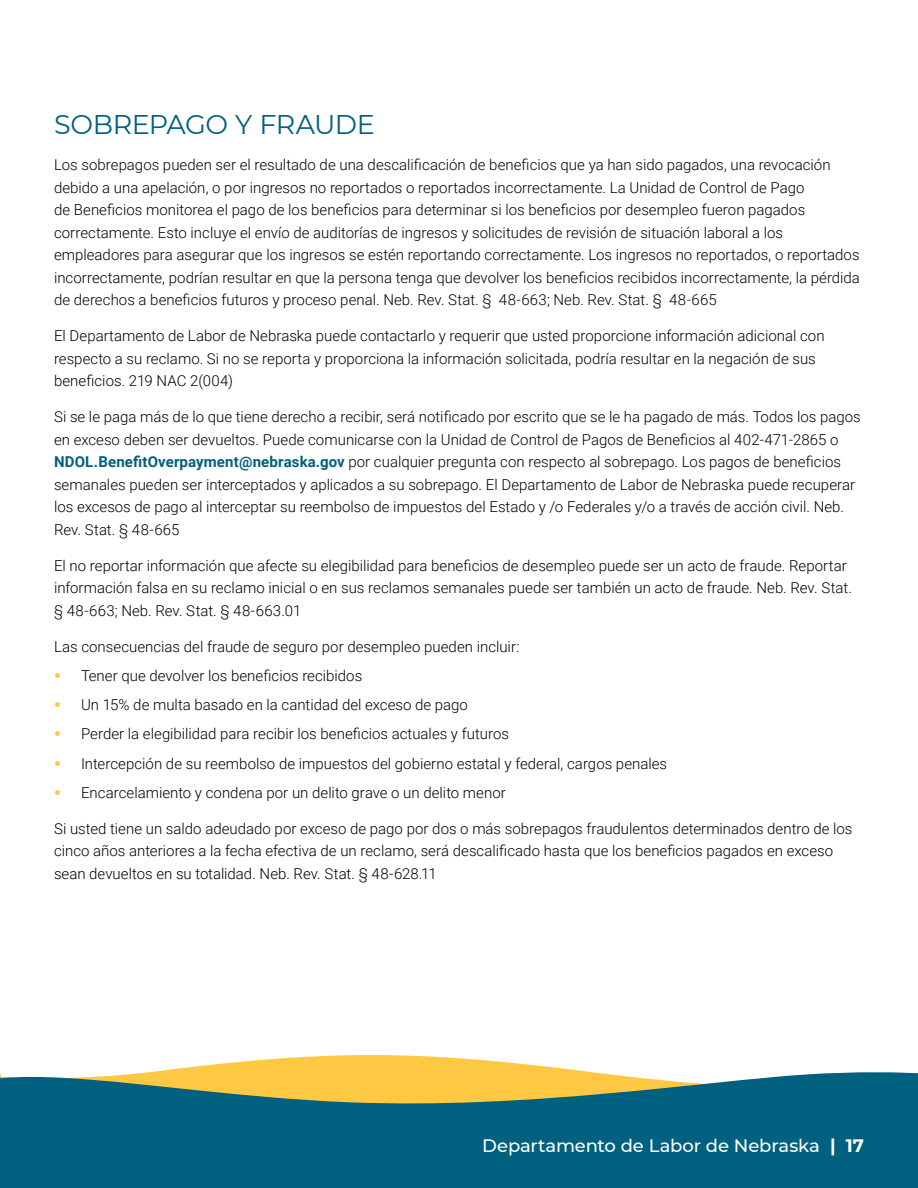
<style>
.page{position:relative;width:918px;height:1188px;background:#fff}
.page>*{position:absolute;margin:0;border:0;box-sizing:border-box;transform-origin:0 0}
.Subheads{font:27px "Montserrat";letter-spacing:-.015em;color:#00607f}
.t1{font:500 18px "Montserrat";letter-spacing:-.01em;color:#fff}
.Body_Copy{font:300 15px/22.5px "Roboto";color:#000}
.s1{font-weight:700;color:#00607f}
.s2{font-family:"Montserrat";font-weight:700;font-size:19.5px;color:#ffc843}
.s3{font-weight:700}
</style>
<div class="page">
<svg style="left:159px;top:1055px;width:423px;height:16px;fill:#ffc843"></svg>
<svg style="left:0;top:1071px;width:918px;height:117px;background:#27717a"></svg>
<p class="Subheads" style="left:54px;top:106px;width:322px">SOBREPAGO Y FRAUDE</p>
<p class="Body_Copy" style="left:54px;top:153px;width:808px">Los sobrepagos pueden ser el resultado de una descalificación de beneficios que ya han sido pagados, una revocación debido a una apelación, o por ingresos no reportados o reportados incorrectamente. La Unidad de Control de Pago<br>de Beneficios monitorea el pago de los beneficios para determinar si los beneficios por desempleo fueron pagados correctamente. Esto incluye el envío de auditorías de ingresos y solicitudes de revisión de situación laboral a los empleadores para asegurar que los ingresos se estén reportando correctamente. Los ingresos no reportados, o reportados incorrectamente, podrían resultar en que la persona tenga que devolver los beneficios recibidos incorrectamente, la pérdida de derechos a beneficios futuros y proceso penal. Neb. Rev. Stat. § 48-663; Neb. Rev. Stat. § 48-665</p>
<p class="Body_Copy" style="left:54px;top:324px;width:772px">El Departamento de Labor de Nebraska puede contactarlo y requerir que usted proporcione información adicional con respecto a su reclamo. Si no se reporta y proporciona la información solicitada, podría resultar en la negación de sus beneficios. 219 NAC 2(004)</p>
<p class="Body_Copy" style="left:54px;top:405px;width:808px">Si se le paga más de lo que tiene derecho a recibir, será notificado por escrito que se le ha pagado de más. Todos los pagos en exceso deben ser devueltos. Puede comunicarse con la Unidad de Control de Pagos de Beneficios al 402-471-2865 o <span class="s1">NDOL.BenefitOverpayment@nebraska.gov</span> por cualquier pregunta con respecto al sobrepago. Los pagos de beneficios semanales pueden ser interceptados y aplicados a su sobrepago. El Departamento de Labor de Nebraska puede recuperar los excesos de pago al interceptar su reembolso de impuestos del Estado y /o Federales y/o a través de acción civil. Neb.<br>Rev. Stat. § 48-665</p>
<p class="Body_Copy" style="left:54px;top:553px;width:799px">El no reportar información que afecte su elegibilidad para beneficios de desempleo puede ser un acto de fraude. Reportar información falsa en su reclamo inicial o en sus reclamos semanales puede ser también un acto de fraude. Neb. Rev. Stat. § 48-663; Neb. Rev. Stat. § 48-663.01</p>
<p class="Body_Copy" style="left:54px;top:634px;width:467px">Las consecuencias del fraude de seguro por desempleo pueden incluir:</p>
<p class="Body_Copy" style="left:54px;top:664px;width:310px"><span class="s2">•</span> Tener que devolver los beneficios recibidos</p>
<p class="Body_Copy" style="left:54px;top:693px;width:416px"><span class="s2">•</span> Un 15% de multa basado en la cantidad del exceso de pago</p>
<p class="Body_Copy" style="left:54px;top:722px;width:457px"><span class="s2">•</span> Perder la elegibilidad para recibir los beneficios actuales y futuros</p>
<p class="Body_Copy" style="left:54px;top:751px;width:615px"><span class="s2">•</span> Intercepción de su reembolso de impuestos del gobierno estatal y federal, cargos penales</p>
<p class="Body_Copy" style="left:54px;top:781px;width:453px"><span class="s2">•</span> Encarcelamiento y condena por un delito grave o un delito menor</p>
<p class="Body_Copy" style="left:54px;top:817px;width:800px">Si usted tiene un saldo adeudado por exceso de pago por dos o más sobrepagos fraudulentos determinados dentro de los cinco años anteriores a la fecha efectiva de un reclamo, será descalificado hasta que los beneficios pagados en exceso sean devueltos en su totalidad. Neb. Rev. Stat. § 48-628.11</p>
<p class="t1" style="left:482px;top:1133px;width:383px">Departamento de Labor de Nebraska <span class="s3">| 17</span></p>
</div>
